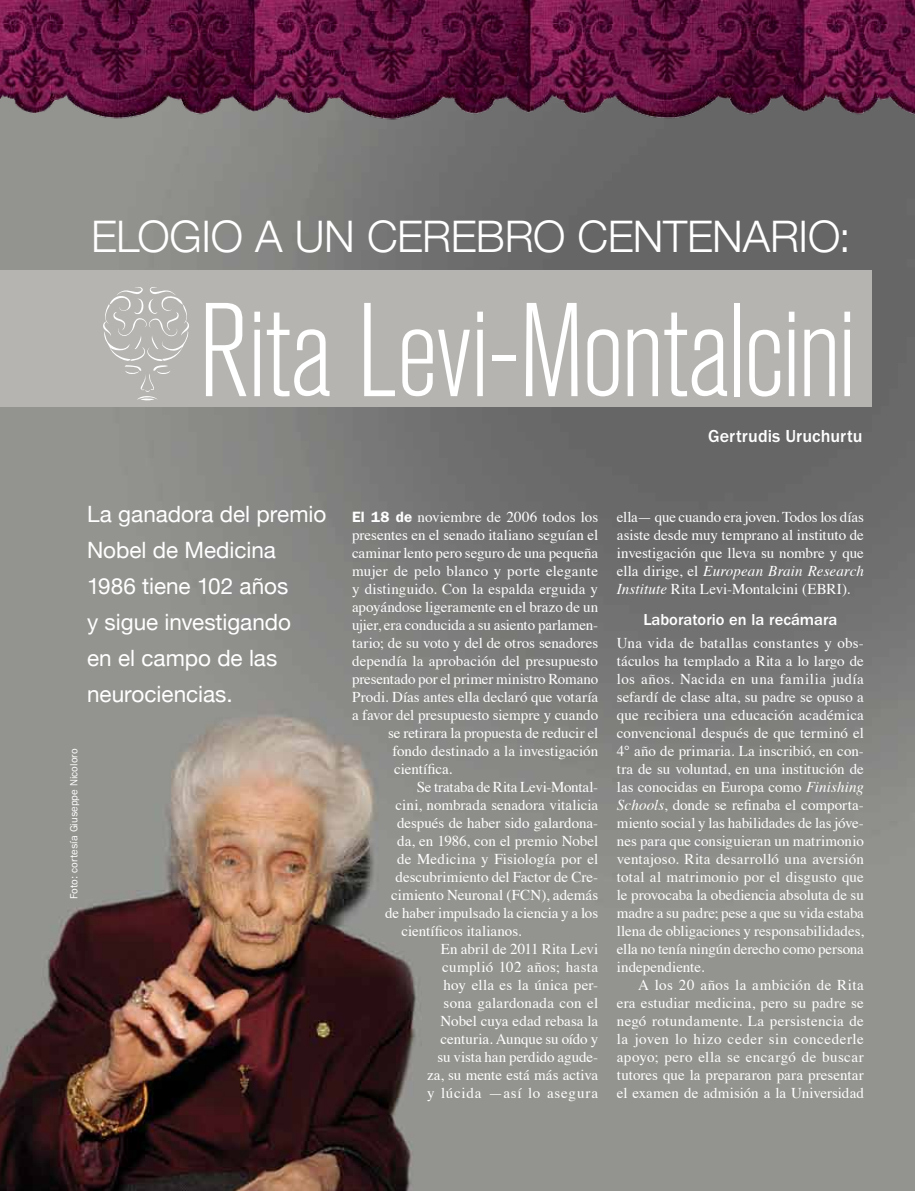
<style>
.page{position:relative;width:915px;height:1191px;background:#fff}
.page>*{position:absolute;margin:0;border:0;box-sizing:border-box;transform-origin:0 0}
.t1{font:300 condensed 132px "Akzidenz Grotesk BQ";letter-spacing:-.01em;color:#fff}
.t2{font:300 43.5px "Helvetica Neue";letter-spacing:-.005em;color:#fff}
.t3{font:22.5px/36px "Helvetica Neue";color:#fff}
.t4{font:500 18px "ITC Franklin Gothic Std";color:#fff}
.t5{font:500 16.5px "ITC Franklin Gothic Std";color:#fff}
.t6{font:15px/18px "Times";color:#fff;text-align:justify}
.t7{font:15px "Times";letter-spacing:.02em;color:#fff}
.t8{font:15px "Times";letter-spacing:.055em;color:#fff}
.t9{font:10.5px "ITC Franklin Gothic Std";color:#fff}
.s1{font-family:"ITC Franklin Gothic Std";font-weight:600}
.s2{font-style:italic}
</style>
<div class="page">
<img style="left:0;top:149px;width:914px;height:1042px">
<div style="left:0;top:270px;width:870px;height:136px;background:#b5b4b1"></div>
<svg style="left:103px;top:287px;width:86px;height:114px"></svg>
<img style="left:0;top:0;width:914px;height:149px">
<h2 class="t2" style="left:91px;top:210px;width:761px">ELOGIO A UN CEREBRO CENTENARIO:</h2>
<h1 class="t1" style="left:198px;top:280px;width:660px">Rita Levi-Montalcini</h1>
<h3 class="t3" style="left:87px;top:496px;width:241px">La ganadora del premio<br>Nobel de Medicina<br>1986 tiene 102 años<br>y sigue investigando<br>en el campo de las neurociencias.</h3>
<p class="t9" style="left:68px;top:898px;width:152px;rotate:-90deg">Foto: cortesía Giuseppe Nicoloro</p>
<p class="t4" style="left:708px;top:426px;width:156px">Gertrudis Uruchurtu</p>
<p class="t6" style="left:352px;top:507px;width:248px"><span class="s1">El 18 de</span> noviembre de 2006 todos los</p>
<p class="t6" style="left:352px;top:525px;width:247px">presentes en el senado italiano seguían el</p>
<p class="t6" style="left:352px;top:543px;width:247px">caminar lento pero seguro de una pequeña</p>
<p class="t7" style="left:352px;top:557px;width:247px">mujer de pelo blanco y porte elegante</p>
<p class="t6" style="left:352px;top:579px;width:247px">y distinguido. Con la espalda erguida y</p>
<p class="t6" style="left:352px;top:597px;width:248px">apoyándose ligeramente en el brazo de un</p>
<p class="t6" style="left:352px;top:615px;width:247px">ujier, era conducida a su asiento parlamen-</p>
<p class="t6" style="left:352px;top:633px;width:247px">tario; de su voto y del de otros senadores</p>
<p class="t6" style="left:352px;top:651px;width:247px">dependía la aprobación del presupuesto</p>
<p class="t6" style="left:352px;top:669px;width:247px">presentado por el primer ministro Romano</p>
<p class="t6" style="left:352px;top:687px;width:248px">Prodi. Días antes ella declaró que votaría</p>
<p class="t6" style="left:352px;top:705px;width:247px">a favor del presupuesto siempre y cuando</p>
<p class="t6" style="left:388px;top:723px;width:212px">se retirara la propuesta de reducir el</p>
<p class="t6" style="left:392px;top:741px;width:207px">fondo destinado a la investigación</p>
<p class="t6" style="left:394px;top:759px;width:60px">científica.</p>
<p class="t6" style="left:416px;top:777px;width:181px">Se trataba de Rita Levi-Montal-</p>
<p class="t6" style="left:395px;top:795px;width:204px">cini, nombrada senadora vitalicia</p>
<p class="t6" style="left:397px;top:813px;width:202px">después de haber sido galardona-</p>
<p class="t6" style="left:397px;top:831px;width:202px">da, en 1986, con el premio Nobel</p>
<p class="t6" style="left:397px;top:849px;width:202px">de Medicina y Fisiología por el</p>
<p class="t6" style="left:395px;top:867px;width:204px">descubrimiento del Factor de Cre-</p>
<p class="t6" style="left:391px;top:885px;width:208px">cimiento Neuronal (FCN), además</p>
<p class="t6" style="left:385px;top:903px;width:214px">de haber impulsado la ciencia y a los</p>
<p class="t6" style="left:401px;top:921px;width:121px">científicos italianos.</p>
<p class="t6" style="left:440px;top:939px;width:159px">En abril de 2011 Rita Levi</p>
<p class="t7" style="left:442px;top:953px;width:158px">cumplió 102 años; hasta</p>
<p class="t6" style="left:443px;top:975px;width:156px">hoy ella es la única per-</p>
<p class="t6" style="left:443px;top:993px;width:156px">sona galardonada con el</p>
<p class="t6" style="left:440px;top:1011px;width:159px">Nobel cuya edad rebasa la</p>
<p class="t6" style="left:440px;top:1029px;width:159px">centuria. Aunque su oído y</p>
<p class="t6" style="left:437px;top:1047px;width:162px">su vista han perdido agude-</p>
<p class="t6" style="left:427px;top:1065px;width:172px">za, su mente está más activa</p>
<p class="t8" style="left:427px;top:1079px;width:172px">y lúcida —así lo asegura</p>
<p class="t6" style="left:616px;top:507px;width:248px">ella— que cuando era joven. Todos los días asiste desde muy temprano al instituto de investigación que lleva su nombre y que ella dirige, el <span class="s2">European Brain Research Institute</span> Rita Levi-Montalcini (EBRI).</p>
<p class="t5" style="left:643px;top:610px;width:195px">Laboratorio en la recámara</p>
<p class="t6" style="left:616px;top:633px;width:248px">Una vida de batallas constantes y obs&shy;táculos ha templado a Rita a lo largo de los años. Nacida en una familia judía sefardí de clase alta, su padre se opuso a que recibiera una educación académica convencional después de que terminó el 4° año de primaria. La inscribió, en con&shy;tra de su voluntad, en una institución de las conocidas en Europa como <span class="s2">Finishing Schools</span>, donde se refinaba el comporta&shy;miento social y las habilidades de las jóve&shy;nes para que consiguieran un matrimonio ventajoso. Rita desarrolló una aversión total al matrimonio por el disgusto que le provocaba la obediencia absoluta de su madre a su padre; pese a que su vida estaba llena de obligaciones y responsabilidades, ella no tenía ningún derecho como persona independiente.</p>
<p class="t6" style="left:616px;top:975px;width:248px;text-indent:21px">A los 20 años la ambición de Rita era estudiar medicina, pero su padre se negó rotundamente. La persistencia de la joven lo hizo ceder sin concederle apoyo; pero ella se encargó de buscar tutores que la prepararon para presentar el examen de admisión a la Universidad</p>
</div>
